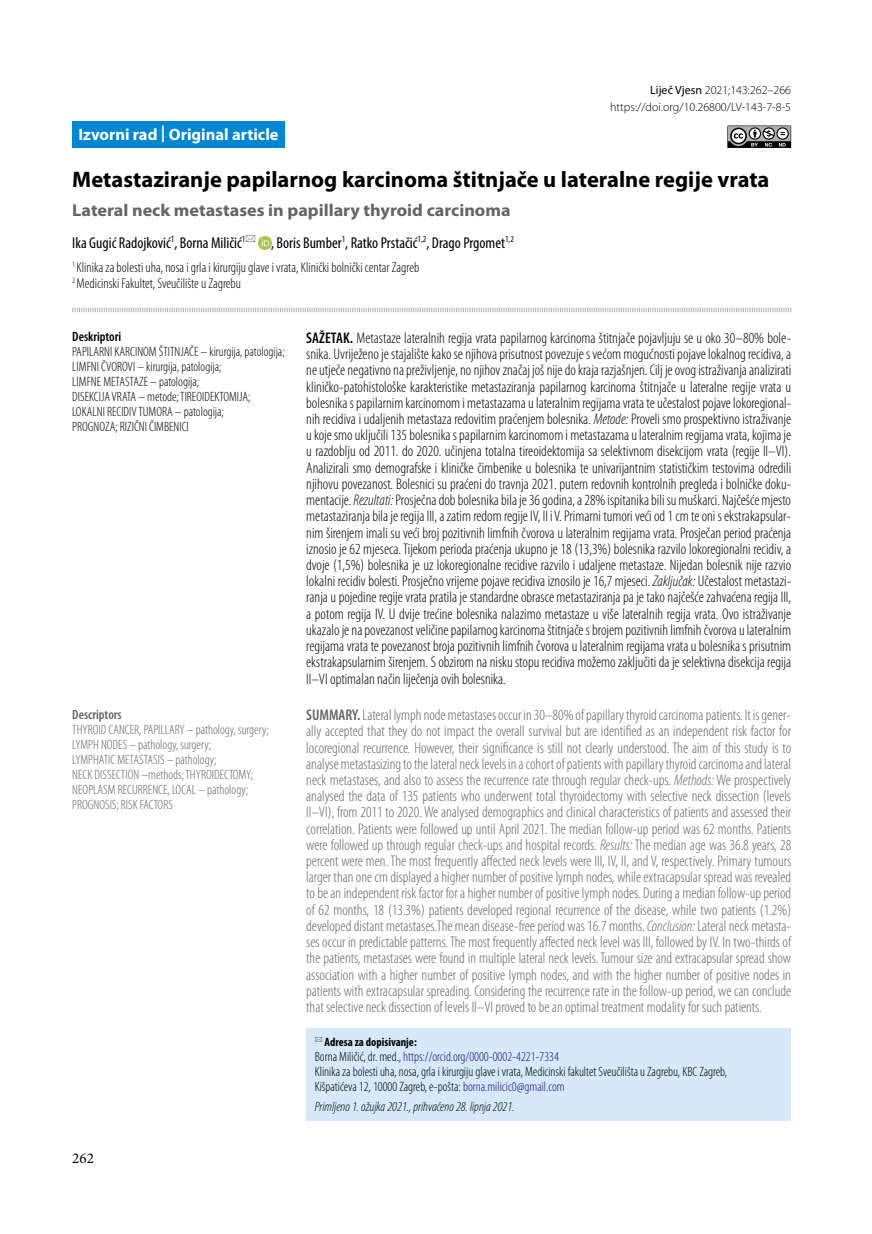
<style>
.page{position:relative;width:872px;height:1234px;background:#fff}
.page>*{position:absolute;margin:0;border:0;box-sizing:border-box;transform-origin:0 0}
.t1{font:700 22.5px "Myriad Pro";color:#000}
.t2{font:700 17.25px "Myriad Pro";color:#646365;scale:1.05 1}
.t3{font:700 16.5px "Myriad Pro";color:#fff}
.t4{font:condensed 15.75px "Myriad Pro";color:#000}
.t5{font:300 condensed 15.45px/16.2px "Myriad Pro";color:#000;text-align:justify}
.t6{font:300 condensed 15.45px/16.2px "Myriad Pro";color:#646365;text-align:justify}
.t7{font:15px "Minion Pro";color:#000}
.t8{font:300 condensed 14.25px/15.8px "Myriad Pro";color:#000}
.t9{font:300 condensed 13.5px/15px "Myriad Pro";color:#000}
.t10{font:300 condensed 13.5px/15px "Myriad Pro";color:#646365}
.t11{font:italic 300 condensed 13.5px "Myriad Pro";color:#000}
.t12{font:600 condensed 13.5px "Myriad Pro";color:#000}
.t13{font:600 condensed 13.5px "Myriad Pro";color:#646365}
.t14{font:300 12px/16.5px "Myriad Pro";color:#000;text-align:right}
.t15{font:700 condensed 12px "Myriad Pro";color:#000}
.s1{font-weight:400}
.s2{font-weight:600}
.s3{font-style:italic}
.s4{color:#231177}
</style>
<div class="page">
<svg style="left:727px;top:125px;width:64px;height:23px"></svg>
<div style="left:306px;top:1028px;width:485px;height:92px;background:#d5e9f9"></div>
<svg style="left:72px;top:307px;width:719px;height:6px"></svg>
<div style="left:72px;top:121px;width:213px;height:27px;background:#0087d1"></div>
<svg style="left:258px;top:236px;width:13px;height:13px"></svg>
<p class="t3" style="left:78px;top:123px;width:202px">Izvorni rad | Original article</p>
<p class="t14" style="left:610px;top:82px;width:182px"><span class="s1">Liječ Vjesn</span> 2021;143:262–266 https://doi.org/10.26800/LV-143-7-8-5</p>
<h1 class="t1" style="left:72px;top:165px;width:698px">Metastaziranje papilarnog karcinoma štitnjače u lateralne regije vrata</h1>
<p class="t2" style="left:72px;top:199px;width:419px">Lateral neck metastases in papillary thyroid carcinoma</p>
<p class="t4" style="left:72px;top:233px;width:175px">Ika Gugić Radojković<sup>1</sup>, Borna Miličić<sup>1</sup></p>
<p class="t4" style="left:271px;top:233px;width:244px">, Boris Bumber<sup>1</sup>, Ratko Prstačić<sup>1,2</sup>, Drago Prgomet<sup>1,2</sup></p>
<p class="t8" style="left:72px;top:259px;width:348px"><sup>1</sup> Klinika za bolesti uha, nosa i grla i kirurgiju glave i vrata, Klinički bolnički centar Zagreb<br><sup>2</sup> Medicinski Fakultet, Sveučilište u Zagrebu</p>
<p class="t12" style="left:72px;top:328px;width:50px">Deskriptori</p>
<p class="t9" style="left:72px;top:344px;width:214px">PAPILARNI KARCINOM ŠTITNJAČE – kirurgija, patologija; LIMFNI ČVOROVI – kirurgija, patologija;<br>LIMFNE METASTAZE – patologija;<br>DISEKCIJA VRATA – metode; TIREOIDEKTOMIJA; LOKALNI RECIDIV TUMORA – patologija;<br>PROGNOZA; RIZIČNI ČIMBENICI</p>
<p class="t13" style="left:72px;top:705px;width:51px">Descriptors</p>
<p class="t10" style="left:72px;top:721px;width:198px">THYROID CANCER, PAPILLARY – pathology, surgery; LYMPH NODES – pathology, surgery;<br>LYMPHATIC METASTASIS – pathology;<br>NECK DISSECTION –methods; THYROIDECTOMY; NEOPLASM RECURRENCE, LOCAL – pathology; PROGNOSIS; RISK FACTORS</p>
<p class="t7" style="left:72px;top:1147px;width:23px">262</p>
<p class="t5" style="left:306px;top:329px;width:486px"><span class="s2">SAŽETAK.</span> Metastaze lateralnih regija vrata papilarnog karcinoma štitnjače pojavljuju se u oko 30–80% bole&shy;snika. Uvriježeno je stajalište kako se njihova prisutnost povezuje s većom mogućnosti pojave lokalnog recidiva, a ne utječe negativno na preživljenje, no njihov značaj još nije do kraja razjašnjen. Cilj je ovog istraživanja analizirati kliničko-patohistološke karakteristike metastaziranja papilarnog karcinoma štitnjače u lateralne regije vrata u bolesnika s papilarnim karcinomom i metastazama u lateralnim regijama vrata te učestalost pojave lokoregional&shy;nih recidiva i udaljenih metastaza redovitim praćenjem bolesnika. <span class="s3">Metode:</span> Proveli smo prospektivno istraživanje u koje smo uključili 135 bolesnika s papilarnim karcinomom i metastazama u lateralnim regijama vrata, kojima je u razdoblju od 2011. do 2020. učinjena totalna tireoidektomija sa selektivnom disekcijom vrata (regije II–VI).<br>Analizirali smo demografske i kliničke čimbenike u bolesnika te univarijantnim statističkim testovima odredili njihovu povezanost. Bolesnici su praćeni do travnja 2021. putem redovnih kontrolnih pregleda i bolničke doku&shy;mentacije. <span class="s3">Rezultati:</span> Prosječna dob bolesnika bila je 36 godina, a 28% ispitanika bili su muškarci. Najčešće mjesto metastaziranja bila je regija III, a zatim redom regije IV, II i V. Primarni tumori veći od 1 cm te oni s ekstrakapsular&shy;nim širenjem imali su veći broj pozitivnih limfnih čvorova u lateralnim regijama vrata. Prosječan period praćenja iznosio je 62 mjeseca. Tijekom perioda praćenja ukupno je 18 (13,3%) bolesnika razvilo lokoregionalni recidiv, a dvoje (1,5%) bolesnika je uz lokoregionalne recidive razvilo i udaljene metastaze. Nijedan bolesnik nije razvio lokalni recidiv bolesti. Prosječno vrijeme pojave recidiva iznosilo je 16,7 mjeseci. <span class="s3">Zaključak:</span> Učestalost metastazi&shy;ranja u pojedine regije vrata pratila je standardne obrasce metastaziranja pa je tako najčešće zahvaćena regija III, a potom regija IV. U dvije trećine bolesnika nalazimo metastaze u više lateralnih regija vrata. Ovo istraživanje ukazalo je na povezanost veličine papilarnog karcinoma štitnjače s brojem pozitivnih limfnih čvorova u lateralnim regijama vrata te povezanost broja pozitivnih limfnih čvorova u lateralnim regijama vrata u bolesnika s prisutnim ekstrakapsularnim širenjem. S obzirom na nisku stopu recidiva možemo zaključiti da je selektivna disekcija regija II–VI optimalan način liječenja ovih bolesnika.</p>
<p class="t6" style="left:306px;top:706px;width:486px"><span class="s2">SUMMARY.</span> Lateral lymph node metastases occur in 30–80% of papillary thyroid carcinoma patients. It is gener&shy;ally accepted that they do not impact the overall survival but are identified as an independent risk factor for locoregional recurrence. However, their significance is still not clearly understood. The aim of this study is to analyse metastasizing to the lateral neck levels in a cohort of patients with papillary thyroid carcinoma and lateral neck metastases, and also to assess the recurrence rate through regular check-ups. <span class="s3">Methods:</span> We prospectively analysed the data of 135 patients who underwent total thyroidectomy with selective neck dissection (levels II–VI), from 2011 to 2020. We analysed demographics and clinical characteristics of patients and assessed their correlation. Patients were followed up until April 2021. The median follow-up period was 62 months. Patients were followed up through regular check-ups and hospital records. <span class="s3">Results:</span> The median age was 36.8 years, 28 percent were men. The most frequently affected neck levels were III, IV, II, and V, respectively. Primary tumours larger than one cm displayed a higher number of positive lymph nodes, while extracapsular spread was revealed to be an independent risk factor for a higher number of positive lymph nodes. During a median follow-up period of 62 months, 18 (13.3%) patients developed regional recurrence of the disease, while two patients (1.2%) developed distant metastases.The mean disease-free period was 16.7 months. <span class="s3">Conclusion:</span> Lateral neck metasta&shy;ses occur in predictable patterns. The most frequently affected neck level was III, followed by IV. In two-thirds of the patients, metastases were found in multiple lateral neck levels. Tumour size and extracapsular spread show association with a higher number of positive lymph nodes, and with the higher number of positive nodes in patients with extracapsular spreading. Considering the recurrence rate in the follow-up period, we can conclude that selective neck dissection of levels II–VI proved to be an optimal treatment modality for such patients.</p>
<p class="t15" style="left:324px;top:1034px;width:94px">Adresa za dopisivanje:</p>
<p class="t9" style="left:315px;top:1048px;width:414px">Borna Miličić, dr. med., <span class="s4">https://orcid.org/0000-0002-4221-7334<br></span>Klinika za bolesti uha, nosa, grla i kirurgiju glave i vrata, Medicinski fakultet Sveučilišta u Zagrebu, KBC Zagreb,<br>Kišpatićeva 12, 10000 Zagreb, e-pošta: <span class="s4">borna.milicic0@gmail.com</span></p>
<p class="t11" style="left:315px;top:1097px;width:201px">Primljeno 1. ožujka 2021., prihvaćeno 28. lipnja 2021.</p>
</div>
